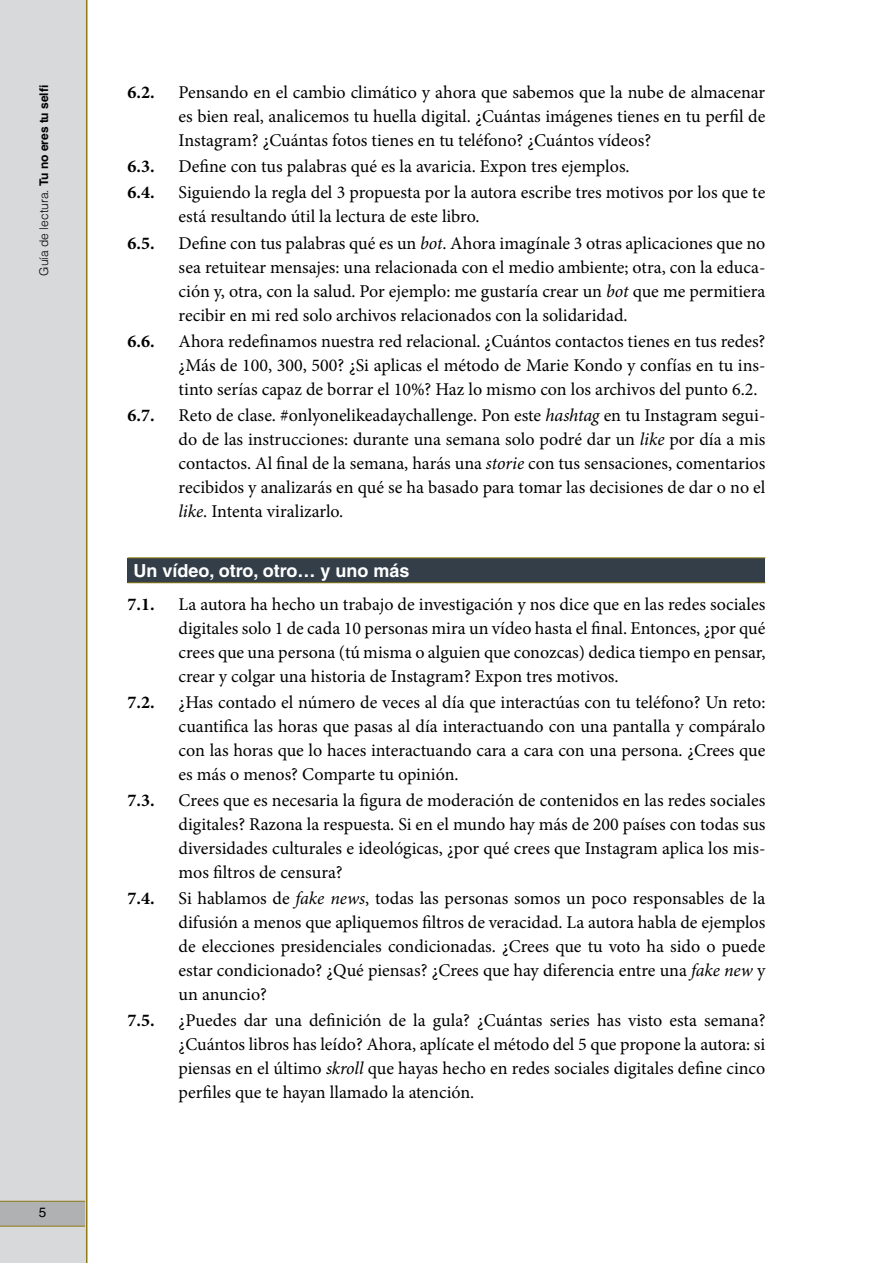
<style>
.page{position:relative;width:893px;height:1263px;background:#fff}
.page>*{position:absolute;margin:0;border:0;box-sizing:border-box;transform-origin:0 0}
.cos_entrat_4{font:18px/24px "Minion Pro";color:#000;text-align:justify}
.cos_entrat_4-2{font:700 18px "Minion Pro";color:#000}
.titol_taula{font:700 18px "Helvetica LT Std";color:#fff}
.t1{font:13.5px "Helvetica LT Std";color:#000}
.t2{font:700 12px "Helvetica LT Std";color:#000}
.s1{font-weight:300}
.s2{font-style:italic}
</style>
<div class="page">
<div style="left:0;top:0;width:86px;height:1263px;background:#d8d9da"></div>
<div style="left:0;top:1201px;width:85px;height:25px;background:#afb1b3"></div>
<hr style="left:0;top:1201px;width:85px;height:1px;background:#8c7a16">
<hr style="left:0;top:1226px;width:85px;height:1px;background:#8c7a16">
<hr style="left:86px;top:0;width:1px;height:1263px;background:#8c7a16">
<div style="left:128px;top:558px;width:637px;height:25px;background:#333e48"></div>
<hr style="left:128px;top:557px;width:637px;height:1px;background:#8c7a16">
<hr style="left:128px;top:582px;width:637px;height:1px;background:#8c7a16">
<p class="t2" style="left:37px;top:275px;width:192px;rotate:-90deg"><span class="s1">Guía de lectura.</span> Tu no eres tu selfi</p>
<p class="t1" style="left:39px;top:1205px;width:9px">5</p>
<p class="cos_entrat_4-2" style="left:128px;top:82px;width:29px">6.2.</p>
<p class="cos_entrat_4" style="left:179px;top:80px;width:588px">Pensando en el cambio climático y ahora que sabemos que la nube de almacenar es bien real, analicemos tu huella digital. ¿Cuántas imágenes tienes en tu perfil de Instagram? ¿Cuántas fotos tienes en tu teléfono? ¿Cuántos vídeos?</p>
<p class="cos_entrat_4-2" style="left:128px;top:156px;width:29px">6.3.</p>
<p class="cos_entrat_4" style="left:179px;top:155px;width:453px">Define con tus palabras qué es la avaricia. Expon tres ejemplos.</p>
<p class="cos_entrat_4-2" style="left:128px;top:182px;width:29px">6.4.</p>
<p class="cos_entrat_4" style="left:179px;top:181px;width:588px">Siguiendo la regla del 3 propuesta por la autora escribe tres motivos por los que te está resultando útil la lectura de este libro.</p>
<p class="cos_entrat_4-2" style="left:128px;top:232px;width:29px">6.5.</p>
<p class="cos_entrat_4" style="left:179px;top:231px;width:588px">Define con tus palabras qué es un <span class="s2">bot</span>. Ahora imagínale 3 otras aplicaciones que no sea retuitear mensajes: una relacionada con el medio ambiente; otra, con la educa&shy;ción y, otra, con la salud. Por ejemplo: me gustaría crear un <span class="s2">bot</span> que me permitiera recibir en mi red solo archivos relacionados con la solidaridad.</p>
<p class="cos_entrat_4-2" style="left:128px;top:330px;width:29px">6.6.</p>
<p class="cos_entrat_4" style="left:179px;top:329px;width:588px">Ahora redefinamos nuestra red relacional. ¿Cuántos contactos tienes en tus redes? ¿Más de 100, 300, 500? ¿Si aplicas el método de Marie Kondo y confías en tu ins&shy;tinto serías capaz de borrar el 10%? Haz lo mismo con los archivos del punto 6.2.</p>
<p class="cos_entrat_4-2" style="left:128px;top:404px;width:29px">6.7.</p>
<p class="cos_entrat_4" style="left:179px;top:403px;width:588px">Reto de clase. #onlyonelikeadaychallenge. Pon este <span class="s2">hashtag</span> en tu Instagram segui&shy;do de las instrucciones: durante una semana solo podré dar un <span class="s2">like</span> por día a mis contactos. Al final de la semana, harás una <span class="s2">storie</span> con tus sensaciones, comentarios recibidos y analizarás en qué se ha basado para tomar las decisiones de dar o no el <span class="s2">like</span>. Intenta viralizarlo.</p>
<p class="titol_taula" style="left:134px;top:559px;width:277px">Un vídeo, otro, otro… y uno más</p>
<p class="cos_entrat_4-2" style="left:128px;top:593px;width:29px">7.1.</p>
<p class="cos_entrat_4" style="left:179px;top:592px;width:588px">La autora ha hecho un trabajo de investigación y nos dice que en las redes sociales digitales solo 1 de cada 10 personas mira un vídeo hasta el final. Entonces, ¿por qué crees que una persona (tú misma o alguien que conozcas) dedica tiempo en pensar, crear y colgar una historia de Instagram? Expon tres motivos.</p>
<p class="cos_entrat_4-2" style="left:128px;top:691px;width:29px">7.2.</p>
<p class="cos_entrat_4" style="left:179px;top:690px;width:588px">¿Has contado el número de veces al día que interactúas con tu teléfono? Un reto: cuantifica las horas que pasas al día interactuando con una pantalla y compáralo con las horas que lo haces interactuando cara a cara con una persona. ¿Crees que es más o menos? Comparte tu opinión.</p>
<p class="cos_entrat_4-2" style="left:128px;top:789px;width:29px">7.3.</p>
<p class="cos_entrat_4" style="left:179px;top:788px;width:588px">Crees que es necesaria la figura de moderación de contenidos en las redes sociales digitales? Razona la respuesta. Si en el mundo hay más de 200 países con todas sus diversidades culturales e ideológicas, ¿por qué crees que Instagram aplica los mis&shy;mos filtros de censura?</p>
<p class="cos_entrat_4-2" style="left:128px;top:887px;width:29px">7.4.</p>
<p class="cos_entrat_4" style="left:179px;top:886px;width:588px">Si hablamos de <span class="s2">fake news</span>, todas las personas somos un poco responsables de la difusión a menos que apliquemos filtros de veracidad. La autora habla de ejemplos de elecciones presidenciales condicionadas. ¿Crees que tu voto ha sido o puede estar condicionado? ¿Qué piensas? ¿Crees que hay diferencia entre una <span class="s2">fake new</span> y un anuncio?</p>
<p class="cos_entrat_4-2" style="left:128px;top:1010px;width:29px">7.5.</p>
<p class="cos_entrat_4" style="left:179px;top:1008px;width:588px">¿Puedes dar una definición de la gula? ¿Cuántas series has visto esta semana? ¿Cuántos libros has leído? Ahora, aplícate el método del 5 que propone la autora: si piensas en el último <span class="s2">skroll</span> que hayas hecho en redes sociales digitales define cinco perfiles que te hayan llamado la atención.</p>
</div>
